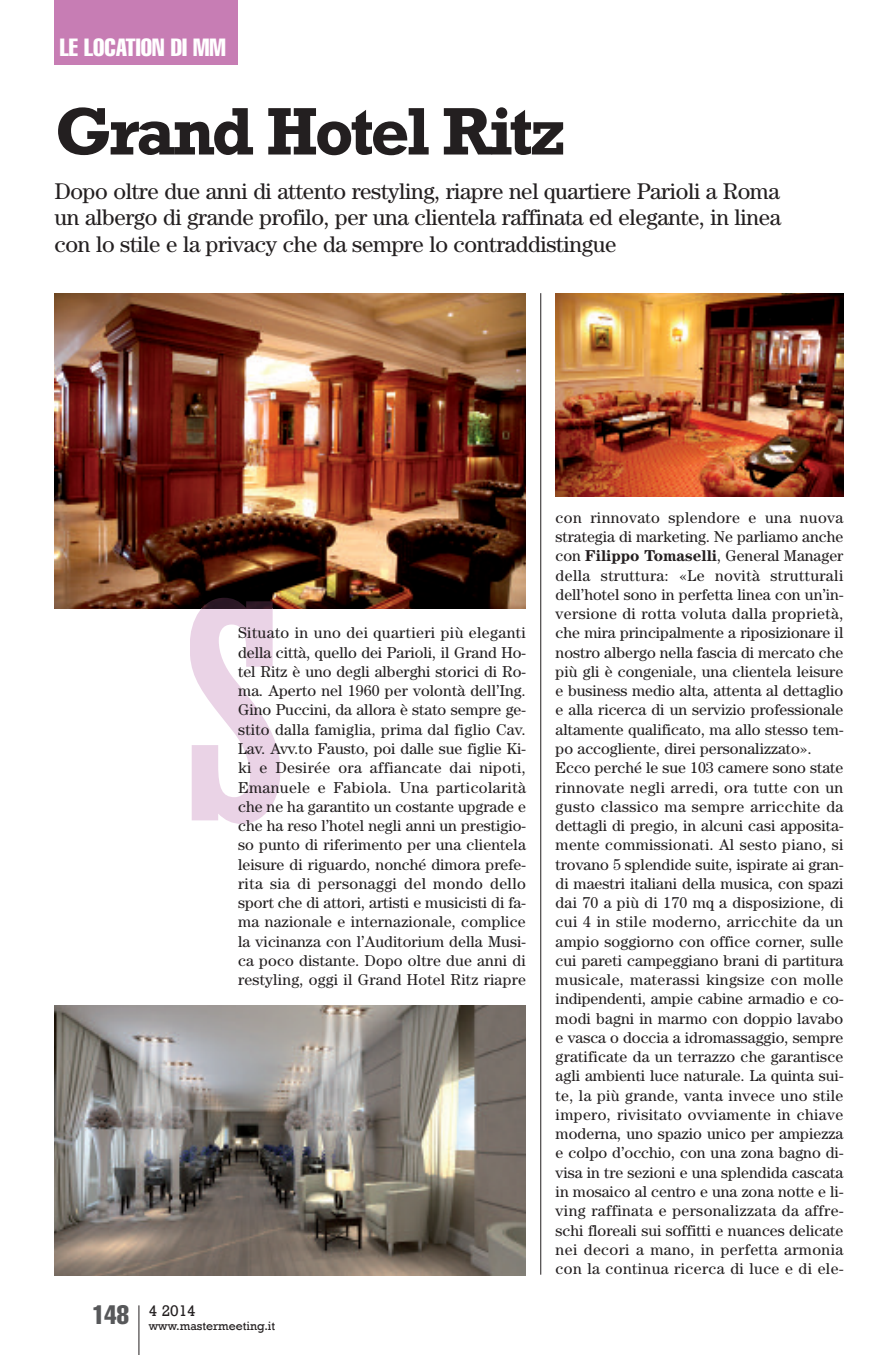
<style>
.page{position:relative;width:893px;height:1355px;background:#fff}
.page>*{position:absolute;margin:0;border:0;box-sizing:border-box;transform-origin:0 0}
.t1{font:700 68.25px "Rockwell";letter-spacing:-.05em;color:#231f20}
.t2{font:extra-condensed 24.5px "Helvetica";color:#fff}
.t3{font:22.75px/26.2px "Century";letter-spacing:-.015em;color:#231f20;text-align:justify}
.t4{font:15.75px/19.2px "Century";color:#231f20}
.t5{font:15.75px "Rockwell";color:#231f20}
.t6{font:12.25px "Rockwell";color:#231f20}
.s1{font-weight:700}
</style>
<div class="page">
<hr style="left:138px;top:1305px;width:1px;height:49px;background:#231f20">
<div style="left:55px;top:0;width:183px;height:64px;background:#c77db4"></div>
<hr style="left:540px;top:293px;width:1px;height:981px;background:#231f20">
<img style="left:55px;top:293px;width:471px;height:315px">
<img style="left:55px;top:1005px;width:471px;height:270px">
<svg style="left:190px;top:608px;width:90px;height:216px"></svg>
<img style="left:201px;top:597px;width:73px;height:11px">
<img style="left:556px;top:293px;width:287px;height:203px">
<h2 class="t2" style="left:60px;top:39px;width:168px">LE LOCATION DI MM</h2>
<h1 class="t1" style="left:55px;top:90px;width:513px">Grand Hotel Ritz</h1>
<h3 class="t3" style="left:55px;top:180px;width:728px">Dopo oltre due anni di attento restyling, riapre nel quartiere Parioli a Roma un albergo di grande profilo, per una clientela raffinata ed elegante, in linea con lo stile e la privacy che da sempre lo contraddistingue</h3>
<p class="t4" style="left:238px;top:624px;width:289px;text-align:justify">Situato in uno dei quartieri più eleganti della città, quello dei Parioli, il Grand Ho&shy;tel Ritz è uno degli alberghi storici di Ro&shy;ma. Aperto nel 1960 per volontà dell’Ing.<br>Gino Puccini, da allora è stato sempre ge&shy;stito dalla famiglia, prima dal figlio Cav.<br>Lav. Avv.to Fausto, poi dalle sue figlie Ki&shy;ki e Desirée ora affiancate dai nipoti, Emanuele e Fabiola. Una particolarità che ne ha garantito un costante upgrade e che ha reso l’hotel negli anni un prestigio&shy;so punto di riferimento per una clientela leisure di riguardo, nonché dimora prefe&shy;rita sia di personaggi del mondo dello sport che di attori, artisti e musicisti di fa&shy;ma nazionale e internazionale, complice la vicinanza con l’Auditorium della Musi&shy;ca poco distante. Dopo oltre due anni di restyling, oggi il Grand Hotel Ritz riapre</p>
<p class="t6" style="left:92px;top:1318px;width:184px"><sup>148</sup> www.mastermeeting.it</p>
<p class="t5" style="left:149px;top:1300px;width:49px">4 2014</p>
<p class="t4" style="left:556px;top:509px;width:289px">con rinnovato splendore e una nuova strategia di marketing. Ne parliamo anche con <span class="s1">Filippo Tomaselli</span>, General Manager della struttura: «Le novità strutturali dell’hotel sono in perfetta linea con un’in&shy;versione di rotta voluta dalla proprietà, che mira principalmente a riposizionare il nostro albergo nella fascia di mercato che più gli è congeniale, una clientela leisure e business medio alta, attenta al dettaglio e alla ricerca di un servizio professionale altamente qualificato, ma allo stesso tem&shy;po accogliente, direi personalizzato».<br>Ecco perché le sue 103 camere sono state rinnovate negli arredi, ora tutte con un gusto classico ma sempre arricchite da dettagli di pregio, in alcuni casi apposita&shy;mente commissionati. Al sesto piano, si trovano 5 splendide suite, ispirate ai gran&shy;di maestri italiani della musica, con spazi dai 70 a più di 170 mq a disposizione, di cui 4 in stile moderno, arricchite da un ampio soggiorno con office corner, sulle cui pareti campeggiano brani di partitura musicale, materassi kingsize con molle indipendenti, ampie cabine armadio e co&shy;modi bagni in marmo con doppio lavabo e vasca o doccia a idromassaggio, sempre gratificate da un terrazzo che garantisce agli ambienti luce naturale. La quinta sui&shy;te, la più grande, vanta invece uno stile impero, rivisitato ovviamente in chiave moderna, uno spazio unico per ampiezza e colpo d’occhio, con una zona bagno di&shy;visa in tre sezioni e una splendida cascata in mosaico al centro e una zona notte e li&shy;ving raffinata e personalizzata da affre&shy;schi floreali sui soffitti e nuances delicate nei decori a mano, in perfetta armonia con la continua ricerca di luce e di ele-</p>
</div>
